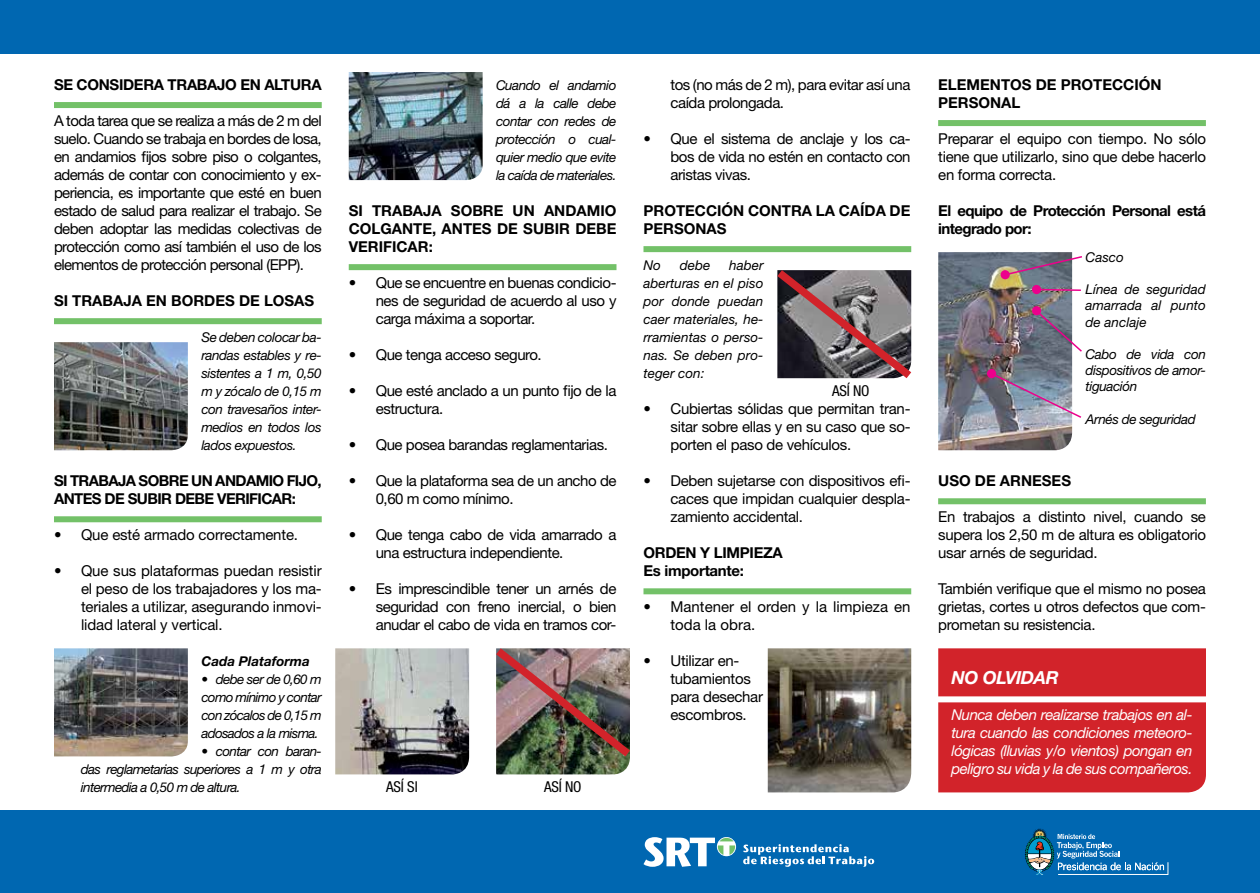
<style>
.page{position:relative;width:1260px;height:893px;background:#fff}
.page>*{position:absolute;margin:0;border:0;box-sizing:border-box;transform-origin:0 0}
.t1{font:italic 700 18px "Helvetica Neue LT Std";letter-spacing:-.02em;color:#fff}
.t2{font:15px/18px "Helvetica Neue LT Std";letter-spacing:-.03em;color:#000;text-align:justify}
.t3{font:700 15px/18px "Helvetica Neue LT Std";letter-spacing:-.01em;color:#000}
.t4{font:italic 15px/18px "Helvetica Neue LT Std";letter-spacing:-.03em;color:#fff;text-align:justify}
.t5{font:700 15px/18px "Helvetica Neue LT Std";letter-spacing:-.04em;color:#000}
.t6{font:15px/18px "Helvetica Neue LT Std";color:#000}
.t7{font:15px "Helvetica Neue LT Std";letter-spacing:-.01em;color:#000}
.t8{font:condensed 15px "Helvetica Neue LT Std";letter-spacing:-.01em;color:#000}
.t9{font:italic 13.5px/18px "Helvetica Neue LT Std";letter-spacing:-.03em;color:#000;text-align:justify}
.t10{font:italic 700 13.5px "Helvetica Neue LT Std";color:#000}
</style>
<div class="page">
<div style="left:0;top:0;width:1260px;height:54px;background:#0067b1"></div>
<div style="left:0;top:810px;width:1260px;height:82px;background:#0067b1"></div>
<div style="left:716px;top:836px;width:20px;height:20px;border:1px solid #0067b1;border-radius:50%"></div>
<svg style="left:644px;top:837px;width:92px;height:29px"></svg>
<svg style="left:743px;top:844px;width:131px;height:22px"></svg>
<svg style="left:1025px;top:828px;width:143px;height:47px"></svg>
<div style="left:938px;top:648px;width:268px;height:144px;background:#d2232a"></div>
<div style="left:54px;top:102px;width:268px;height:6px;background:#73c168"></div>
<div style="left:54px;top:318px;width:268px;height:6px;background:#73c168"></div>
<div style="left:54px;top:516px;width:268px;height:6px;background:#73c168"></div>
<div style="left:349px;top:264px;width:267px;height:6px;background:#73c168"></div>
<div style="left:644px;top:246px;width:267px;height:6px;background:#73c168"></div>
<div style="left:938px;top:120px;width:268px;height:6px;background:#73c168"></div>
<div style="left:938px;top:498px;width:268px;height:6px;background:#73c168"></div>
<div style="left:933px;top:696px;width:286px;height:6px;background:#fff"></div>
<div style="left:644px;top:588px;width:267px;height:6px;background:#73c168"></div>
<img style="left:54px;top:342px;width:134px;height:108px">
<img style="left:54px;top:648px;width:134px;height:108px">
<img style="left:335px;top:648px;width:134px;height:126px">
<img style="left:496px;top:764px;width:133px;height:10px">
<img style="left:349px;top:72px;width:134px;height:108px">
<img style="left:768px;top:648px;width:143px;height:144px">
<img style="left:496px;top:648px;width:134px;height:116px">
<img style="left:938px;top:252px;width:134px;height:198px">
<svg style="left:777px;top:270px;width:135px;height:109px;background:#6f5f63"></svg>
<div style="left:1032px;top:285px;width:9px;height:9px;background:#ec008c;border-radius:50%"></div>
<div style="left:1001px;top:270px;width:9px;height:9px;background:#ec008c;border-radius:50%"></div>
<svg style="left:1032px;top:306px;width:9px;height:9px"></svg>
<svg style="left:987px;top:369px;width:9px;height:9px"></svg>
<svg style="left:1040px;top:288px;width:41px;height:4px"></svg>
<svg style="left:1034px;top:308px;width:48px;height:45px"></svg>
<img style="left:990px;top:371px;width:92px;height:48px">
<svg style="left:1003px;top:255px;width:79px;height:21px;background:#867a8d"></svg>
<p class="t3" style="left:54px;top:75px;width:269px">SE CONSIDERA TRABAJO EN ALTURA</p>
<p class="t2" style="left:54px;top:111px;width:269px">A toda tarea que se realiza a más de 2 m del suelo. Cuando se trabaja en bordes de losa, en andamios fijos sobre piso o colgantes, además de contar con conocimiento y ex&shy;periencia, es importante que esté en buen estado de salud para realizar el trabajo. Se deben adoptar las medidas colectivas de protección como así también el uso de los elementos de protección personal (EPP).</p>
<p class="t3" style="left:54px;top:291px;width:262px">SI TRABAJA EN BORDES DE LOSAS</p>
<p class="t9" style="left:201px;top:328px;width:122px">Se deben colocar ba&shy;randas estables y re&shy;sistentes a 1 m, 0,50 m y zócalo de 0,15 m con travesaños inter&shy;medios en todos los lados expuestos.</p>
<p class="t5" style="left:54px;top:471px;width:269px">SI TRABAJA SOBRE UN ANDAMIO FIJO,<br>ANTES DE SUBIR DEBE VERIFICAR:</p>
<p class="t7" style="left:54px;top:526px;width:246px">• Que esté armado correctamente.</p>
<p class="t2" style="left:81px;top:561px;width:242px;text-indent:-27px">• Que sus plataformas puedan resistir el peso de los trabajadores y los ma&shy;teriales a utilizar, asegurando inmovi&shy;lidad lateral y vertical.</p>
<p class="t10" style="left:201px;top:653px;width:110px">Cada Plataforma</p>
<p class="t9" style="left:201px;top:670px;width:122px">• debe ser de 0,60 m como mínimo y contar con zócalos de 0,15 m adosados a la misma.</p>
<p class="t9" style="left:81px;top:742px;width:242px;text-indent:120px">• contar con baran&shy;das reglametarias superiores a 1 m y otra intermedia a 0,50 m de altura.</p>
<p class="t9" style="left:496px;top:76px;width:122px">Cuando el andamio dá a la calle debe contar con redes de protección o cual&shy;quier medio que evite la caída de materiales.</p>
<p class="t3" style="left:349px;top:201px;width:269px;text-align:justify">SI TRABAJA SOBRE UN ANDAMIO COLGANTE, ANTES DE SUBIR DEBE VERIFICAR:</p>
<p class="t2" style="left:376px;top:273px;width:242px;text-indent:-27px">• Que se encuentre en buenas condicio&shy;nes de seguridad de acuerdo al uso y carga máxima a soportar.</p>
<p class="t2" style="left:349px;top:345px;width:195px">• Que tenga acceso seguro.</p>
<p class="t2" style="left:376px;top:381px;width:242px;text-indent:-27px">• Que esté anclado a un punto fijo de la estructura.</p>
<p class="t2" style="left:349px;top:435px;width:261px">• Que posea barandas reglamentarias.</p>
<p class="t2" style="left:376px;top:471px;width:242px;text-indent:-27px">• Que la plataforma sea de un ancho de<br>0,60 m como mínimo.</p>
<p class="t2" style="left:376px;top:525px;width:242px;text-indent:-27px">• Que tenga cabo de vida amarrado a una estructura independiente.</p>
<p class="t2" style="left:376px;top:579px;width:242px;text-indent:-27px">• Es imprescindible tener un arnés de seguridad con freno inercial, o bien anudar el cabo de vida en tramos cor-</p>
<p class="t8" style="left:386px;top:778px;width:33px">ASÍ SI</p>
<p class="t8" style="left:544px;top:778px;width:39px">ASÍ NO</p>
<p class="t2" style="left:670px;top:75px;width:242px">tos (no más de 2 m), para evitar así una caída prolongada.</p>
<p class="t2" style="left:670px;top:129px;width:242px;text-indent:-27px">• Que el sistema de anclaje y los ca&shy;bos de vida no estén en contacto con aristas vivas.</p>
<p class="t3" style="left:644px;top:201px;width:268px">PROTECCIÓN CONTRA LA CAÍDA DE<br>PERSONAS</p>
<p class="t9" style="left:644px;top:256px;width:19px">No</p>
<p class="t9" style="left:680px;top:256px;width:32px">debe</p>
<p class="t9" style="left:644px;top:256px;width:122px;text-indent:86px">haber aberturas en el piso por donde puedan caer materiales, he&shy;rramientas o perso&shy;nas. Se deben pro&shy;teger con:</p>
<p class="t2" style="left:670px;top:399px;width:242px;text-indent:-27px">• Cubiertas sólidas que permitan tran&shy;sitar sobre ellas y en su caso que so&shy;porten el paso de vehículos.</p>
<p class="t2" style="left:670px;top:471px;width:242px;text-indent:-27px">• Deben sujetarse con dispositivos efi&shy;caces que impidan cualquier despla&shy;zamiento accidental.</p>
<p class="t3" style="left:644px;top:543px;width:141px">ORDEN Y LIMPIEZA<br>Es importante:</p>
<p class="t6" style="left:670px;top:597px;width:241px;text-indent:-27px">• Mantener el orden y la limpieza en toda la obra.</p>
<p class="t2" style="left:670px;top:651px;width:94px;text-align:left;text-indent:-27px">• Utilizar en&shy;tubamientos para desechar escombros.</p>
<p class="t8" style="left:832px;top:382px;width:39px">ASÍ NO</p>
<p class="t3" style="left:938px;top:75px;width:225px">ELEMENTOS DE PROTECCIÓN<br>PERSONAL</p>
<p class="t2" style="left:938px;top:129px;width:269px">Preparar el equipo con tiempo. No sólo tiene que utilizarlo, sino que debe hacerlo en forma correcta.</p>
<p class="t5" style="left:938px;top:201px;width:269px">El equipo de Protección Personal está integrado por:</p>
<p class="t9" style="left:1086px;top:248px;width:40px">Casco</p>
<p class="t9" style="left:1086px;top:281px;width:122px;line-height:16.2px">Línea de seguridad amarrada al punto de anclaje</p>
<p class="t9" style="left:1086px;top:346px;width:122px;line-height:16.2px">Cabo de vida con dispositivos de amor&shy;tiguación</p>
<p class="t9" style="left:1086px;top:410px;width:112px">Arnés de seguridad</p>
<p class="t3" style="left:938px;top:471px;width:134px">USO DE ARNESES</p>
<p class="t2" style="left:938px;top:507px;width:269px">En trabajos a distinto nivel, cuando se supera los 2,50 m de altura es obligatorio usar arnés de seguridad.</p>
<p class="t2" style="left:938px;top:579px;width:269px">También verifique que el mismo no posea grietas, cortes u otros defectos que com&shy;prometan su resistencia.</p>
<p class="t1" style="left:951px;top:666px;width:109px">NO OLVIDAR</p>
<p class="t4" style="left:951px;top:705px;width:243px">Nunca deben realizarse trabajos en al&shy;tura cuando las condiciones meteoro&shy;lógicas (lluvias y/o vientos) pongan en peligro su vida y la de sus compañeros.</p>
</div>
